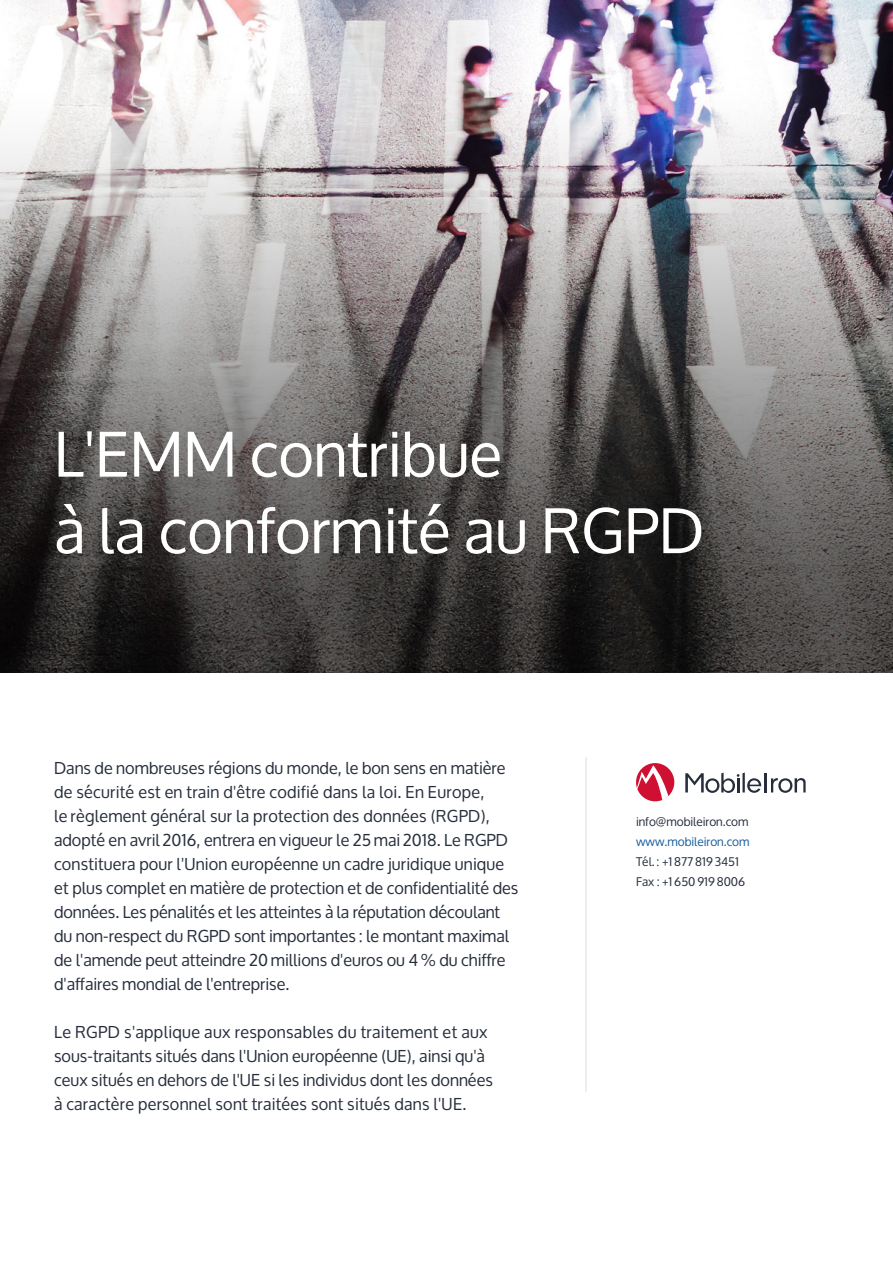
<style>
.page{position:relative;width:893px;height:1263px;background:#fff}
.page>*{position:absolute;margin:0;border:0;box-sizing:border-box;transform-origin:0 0}
.Title_1{font:61.5px/76.5px "Oxygen";color:#fff}
.Text_Copy{font:16.5px/24px "Oxygen";color:#262e3d}
.t1{font:12px "Oxygen";color:#262e3d}
.t2{font:12px "Oxygen";color:#175d9e}
</style>
<div class="page">
<img style="left:0;top:0;width:893px;height:672px">
<svg style="left:685px;top:772px;width:121px;height:21px"></svg>
<svg style="left:636px;top:763px;width:38px;height:38px"></svg>
<hr style="left:586px;top:757px;width:1px;height:335px;background:#dadde0">
<p class="Title_1" style="left:54px;top:417px;width:652px">L'EMM contribue<br>à la conformité au RGPD</p>
<p class="Text_Copy" style="left:54px;top:756px;width:466px">Dans de nombreuses régions du monde, le bon sens en matière de sécurité est en train d'être codifié dans la loi. En Europe,<br>le règlement général sur la protection des données (RGPD), adopté en avril 2016, entrera en vigueur le 25 mai 2018. Le RGPD constituera pour l'Union européenne un cadre juridique unique et plus complet en matière de protection et de confidentialité des données. Les pénalités et les atteintes à la réputation découlant du non-respect du RGPD sont importantes : le montant maximal de l'amende peut atteindre 20 millions d'euros ou 4 % du chiffre d'affaires mondial de l'entreprise.</p>
<p class="Text_Copy" style="left:54px;top:1020px;width:440px">Le RGPD s'applique aux responsables du traitement et aux sous-traitants situés dans l'Union européenne (UE), ainsi qu'à ceux situés en dehors de l'UE si les individus dont les données à caractère personnel sont traitées sont situés dans l'UE.</p>
<p class="t1" style="left:636px;top:814px;width:114px">info@mobileiron.com</p>
<p class="t2" style="left:636px;top:835px;width:115px">www.mobileiron.com</p>
<p class="t1" style="left:636px;top:855px;width:105px">Tél. : +1 877 819 3451</p>
<p class="t1" style="left:636px;top:875px;width:111px">Fax : +1 650 919 8006</p>
</div>
